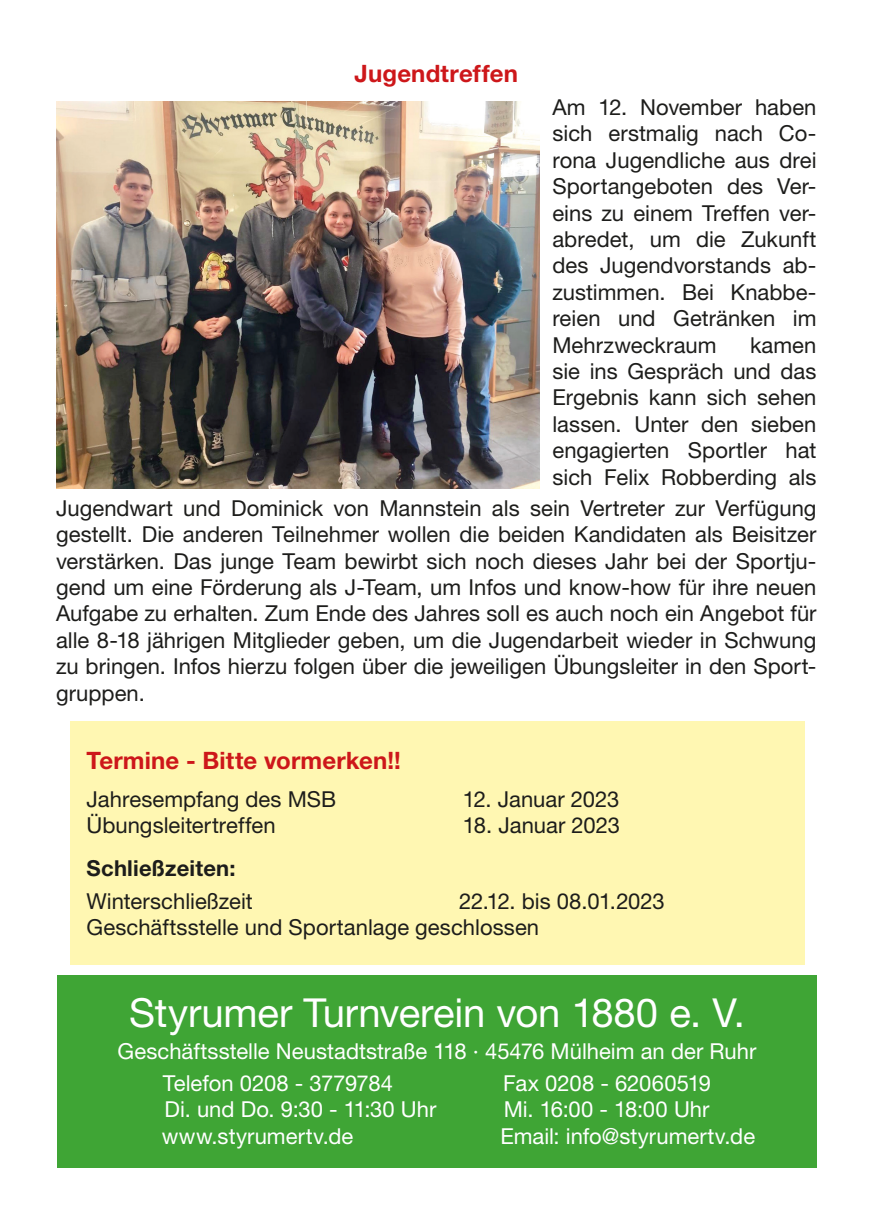
<style>
.page{position:relative;width:874px;height:1225px;background:#fff}
.page>*{position:absolute;margin:0;border:0;box-sizing:border-box;transform-origin:0 0}
.t1{font:40px "Helvetica Neue LT Std";letter-spacing:-.005em;color:#fff}
.t2{font:700 24px "Helvetica Neue LT Std";letter-spacing:.005em;color:#cd171a}
.t3{font:22px/26.4px "Helvetica Neue LT Std";color:#1d1d1b;text-align:justify}
.t4{font:22px/32px "Helvetica Neue LT Std";color:#fff}
.t5{font:700 22px "Helvetica Neue LT Std";letter-spacing:.01em;color:#1d1d1b}
</style>
<div class="page">
<div style="left:57px;top:975px;width:759px;height:193px;background:#3fa535"></div>
<div style="left:69px;top:721px;width:735px;height:244px;background:#fff7b2"></div>
<img style="left:56px;top:102px;width:483px;height:386px">
<p class="t2" style="left:354px;top:59px;width:165px">Jugendtreffen</p>
<p class="t3" style="left:552px;top:94px;width:265px">Am 12. November haben sich erstmalig nach Co&shy;rona Jugendliche aus drei Sportangeboten des Ver&shy;eins zu einem Treffen ver&shy;abredet, um die Zukunft des Jugendvorstands ab&shy;zustimmen. Bei Knabbe&shy;reien und Getränken im Mehrzweckraum</p>
<p class="t3" style="left:552px;top:331px;width:265px;text-indent:198px">kamen sie ins Gespräch und das Ergebnis kann sich sehen lassen. Unter den sieben engagierten Sportler hat sich Felix Robberding als</p>
<p class="t3" style="left:56px;top:494px;width:761px">Jugendwart und Dominick von Mannstein als sein Vertreter zur Verfügung gestellt. Die anderen Teilnehmer wollen die beiden Kandidaten als Beisitzer verstärken. Das junge Team bewirbt sich noch dieses Jahr bei der Sportju&shy;gend um eine Förderung als J-Team, um Infos und know-how für ihre neuen Aufgabe zu erhalten. Zum Ende des Jahres soll es auch noch ein Angebot für alle 8-18 jährigen Mitglieder geben, um die Jugendarbeit wieder in Schwung zu bringen. Infos hierzu folgen über die jeweiligen Übungsleiter in den Sport&shy;gruppen.</p>
<p class="t2" style="left:86px;top:745px;width:316px">Termine - Bitte vormerken!!</p>
<p class="t3" style="left:86px;top:785px;width:251px">Jahresempfang des MSB</p>
<p class="t3" style="left:462px;top:785px;width:158px">12. Januar 2023</p>
<p class="t3" style="left:86px;top:811px;width:190px">Übungsleitertreffen</p>
<p class="t3" style="left:462px;top:811px;width:158px">18. Januar 2023</p>
<p class="t5" style="left:86px;top:855px;width:150px">Schließzeiten:</p>
<p class="t3" style="left:86px;top:887px;width:168px">Winterschließzeit</p>
<p class="t3" style="left:86px;top:887px;width:579px;text-indent:372px">22.12. bis 08.01.2023<br>Geschäftsstelle und Sportanlage geschlossen</p>
<h1 class="t1" style="left:129px;top:988px;width:617px">Styrumer Turnverein von 1880 e. V.</h1>
<p class="t4" style="left:163px;top:1034px;width:594px;text-indent:-45px">Geschäftsstelle Neustadtstraße 118 ∙ 45476 Mülheim an der Ruhr<br>Telefon 0208 - 3779784</p>
<p class="t4" style="left:503px;top:1066px;width:209px">Fax 0208 - 62060519</p>
<p class="t4" style="left:164px;top:1093px;width:273px">Di. und Do. 9:30 - 11:30 Uhr</p>
<p class="t4" style="left:503px;top:1093px;width:207px">Mi. 16:00 - 18:00 Uhr</p>
<p class="t4" style="left:161px;top:1119px;width:193px">www.styrumertv.de</p>
<p class="t4" style="left:500px;top:1119px;width:256px">Email: info@styrumertv.de</p>
</div>
